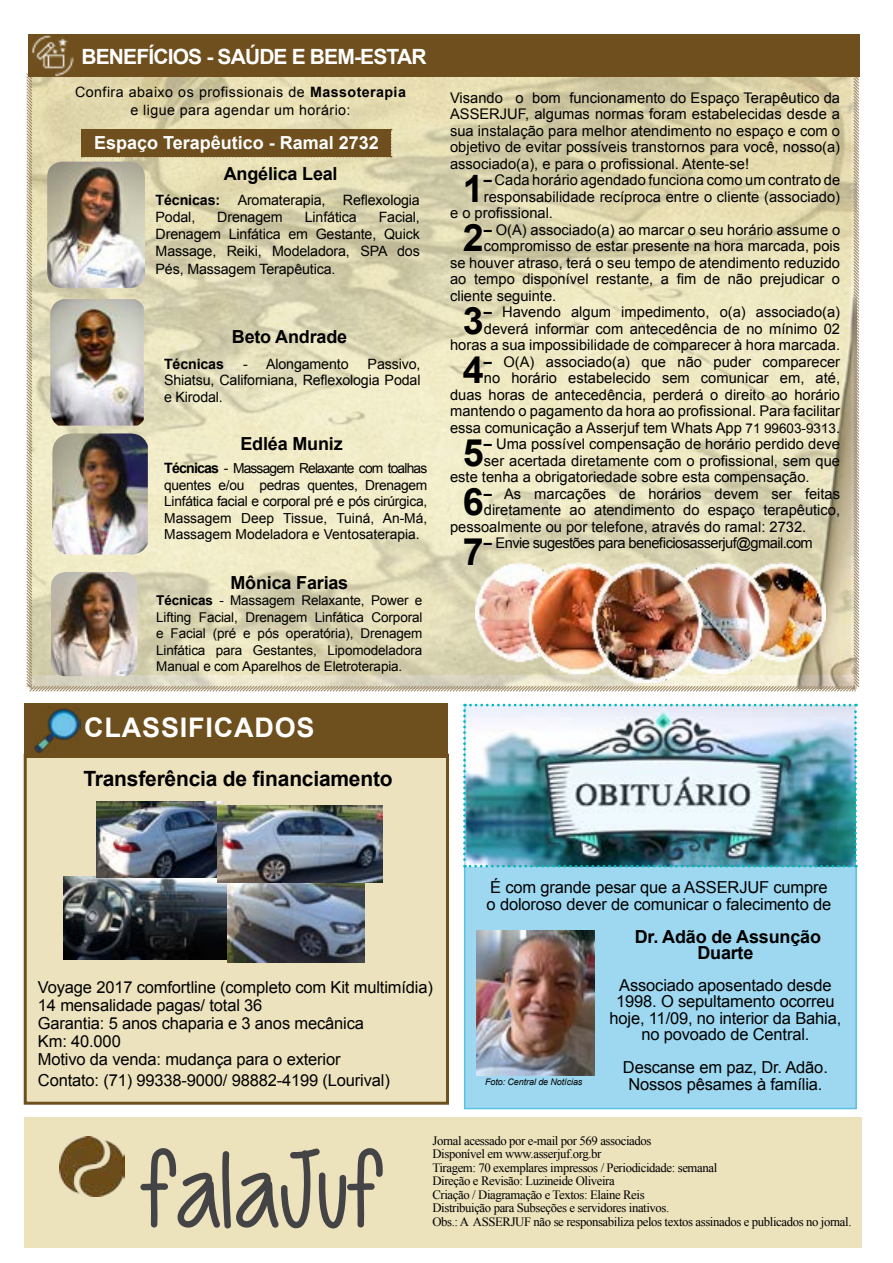
<style>
.page{position:relative;width:893px;height:1263px;background:#fff}
.page>*{position:absolute;margin:0;border:0;box-sizing:border-box;transform-origin:0 0}
.t1{font:108px "Cutie Patootie";letter-spacing:-.01em;color:#444446}
.t2{font:700 37.8px "Arial";color:#000}
.t3{font:700 27px "Arial";letter-spacing:.03em;color:#fff}
.t4{font:700 21px "Arial";letter-spacing:-.01em;color:#000}
.t5{font:700 21px "Arial";letter-spacing:-.04em;color:#fff}
.t6{font:700 18px/15.8px "Arial";letter-spacing:-.01em;color:#000;text-align:center}
.t7{font:700 18px "Arial";color:#fff}
.t8{font:16.5px/16.5px "Arial";letter-spacing:-.01em;color:#000}
.t9{font:14.7px/16.5px "Arial";color:#000;text-align:right}
.t10{font:14.7px "Arial";letter-spacing:-.04em;color:#000}
.t11{font:14.25px/17.2px "Arial";letter-spacing:-.01em;color:#000;text-align:justify}
.t12{font:14.25px/18px "Arial";letter-spacing:.03em;color:#000;text-align:center}
.t13{font:700 14.25px "Arial";letter-spacing:-.01em;color:#000}
.t14{font:13.8px/16.5px "Arial";color:#000;text-align:justify}
.t15{font:13.5px/16.5px "Arial";letter-spacing:-.01em;color:#000;text-align:justify}
.t16{font:12.75px/13.5px "Times New Roman";letter-spacing:-.03em;color:#000}
.t17{font:italic 9px "Arial";letter-spacing:-.01em;color:#000}
.s1{font-weight:700}
.s2{font-weight:700;font-size:14.25px}
.s3{font-size:14.25px}
.s4{font-size:13.5px}
</style>
<div class="page">
<div style="left:464px;top:865px;width:393px;height:244px;background:#9dd8f0;border:2px solid #59c2de"></div>
<div style="left:24px;top:754px;width:425px;height:351px;background:#ece2be;border:3px solid #6e4f1e"></div>
<div style="left:24px;top:703px;width:424px;height:54px;background:#6e4f1e"></div>
<div style="left:24px;top:1117px;width:837px;height:130px;background:#ece2bc"></div>
<img style="left:60px;top:1136px;width:64px;height:61px">
<img style="left:63px;top:877px;width:164px;height:83px">
<img style="left:96px;top:802px;width:128px;height:76px">
<img style="left:227px;top:882px;width:137px;height:80px">
<img style="left:217px;top:806px;width:166px;height:76px">
<img style="left:463px;top:704px;width:394px;height:163px">
<img style="left:34px;top:708px;width:46px;height:45px">
<svg style="left:26px;top:69px;width:834px;height:623px;background:#e1dbb6"></svg>
<div style="left:28px;top:34px;width:831px;height:43px;background:#6e4f1d"></div>
<img style="left:32px;top:35px;width:42px;height:47px">
<div style="left:81px;top:129px;width:311px;height:28px;background:#6e4f1d"></div>
<img style="left:50px;top:299px;width:94px;height:127px">
<img style="left:52px;top:433px;width:96px;height:121px">
<img style="left:47px;top:162px;width:98px;height:126px">
<img style="left:51px;top:572px;width:86px;height:104px">
<img style="left:477px;top:930px;width:118px;height:145px">
<img style="left:475px;top:563px;width:351px;height:119px">
<h3 class="t5" style="left:81px;top:42px;width:347px">BENEFÍCIOS - SAÚDE E BEM-ESTAR</h3>
<p class="t12" style="left:75px;top:83px;width:332px">Confira abaixo os profissionais de <span class="s1">Massoterapia </span>e ligue para agendar um horário:</p>
<p class="t7" style="left:94px;top:130px;width:286px">Espaço Terapêutico - Ramal 2732</p>
<p class="t6" style="left:224px;top:167px;width:115px">Angélica Leal</p>
<p class="t11" style="left:156px;top:191px;width:266px"><span class="s1">Técnicas:</span> Aromaterapia, Reflexologia<br>Podal,</p>
<p class="t11" style="left:217px;top:208px;width:67px">Drenagem</p>
<p class="t11" style="left:305px;top:208px;width:53px">Linfática</p>
<p class="t11" style="left:156px;top:208px;width:266px;text-indent:223px">Facial, Drenagem Linfática em Gestante, Quick Massage, Reiki, Modeladora, SPA dos Pés, Massagem Terapêutica.</p>
<p class="t6" style="left:232px;top:330px;width:117px">Beto Andrade</p>
<p class="t13" style="left:164px;top:354px;width:61px">Técnicas</p>
<p class="t11" style="left:243px;top:355px;width:107px">- Alongamento</p>
<p class="t11" style="left:164px;top:356px;width:258px;line-height:16.5px;text-indent:204px">Passivo, Shiatsu, Californiana, Reflexologia Podal e Kirodal.</p>
<p class="t6" style="left:240px;top:436px;width:104px">Edléa Muniz</p>
<p class="t14" style="left:164px;top:460px;width:265px"><span class="s2">Técnicas</span> <span class="s3">-</span> Massagem Relaxante com toalhas quentes e/ou pedras quentes, Drenagem Linfática facial e corporal pré e pós cirúrgica, Massagem Deep Tissue, Tuiná, An-Má, Massagem Modeladora e Ventosaterapia.</p>
<p class="t6" style="left:230px;top:575px;width:119px">Mônica Farias</p>
<p class="t15" style="left:156px;top:592px;width:268px"><span class="s1">Técnicas</span> - Massagem Relaxante, Power e Lifting Facial, Drenagem Linfática Corporal e Facial (pré e pós operatória), Drenagem Linfática para Gestantes, Lipomodeladora Manual e com Aparelhos de Eletroterapia.</p>
<h3 class="t3" style="left:84px;top:709px;width:232px">CLASSIFICADOS</h3>
<h3 class="t4" style="left:83px;top:765px;width:311px">Transferência de financiamento</h3>
<p class="t9" style="left:450px;top:89px;width:392px;text-align:justify">Visando o bom funcionamento do Espaço Terapêutico da ASSERJUF, algumas normas foram estabelecidas desde a sua instalação para melhor atendimento no espaço e com o objetivo de evitar possíveis transtornos para você, nosso(a) associado(a), e para o profissional. Atente-se!</p>
<h2 class="t2" style="left:463px;top:163px;width:22px">1</h2>
<p class="t9" style="left:484px;top:172px;width:358px"><span class="s1">–</span> Cada horário agendado funciona como um contrato de</p>
<p class="t9" style="left:484px;top:188px;width:358px">responsabilidade recíproca entre o cliente (associado)</p>
<p class="t9" style="left:450px;top:205px;width:104px">e o profissional.</p>
<h2 class="t2" style="left:463px;top:213px;width:22px">2</h2>
<p class="t9" style="left:484px;top:221px;width:358px"><span class="s1">–</span> O(A) associado(a) ao marcar o seu horário assume o</p>
<p class="t9" style="left:484px;top:238px;width:358px">compromisso de estar presente na hora marcada, pois</p>
<p class="t9" style="left:450px;top:254px;width:392px">se houver atraso, terá o seu tempo de atendimento reduzido</p>
<p class="t9" style="left:450px;top:271px;width:392px">ao tempo disponível restante, a fim de não prejudicar o</p>
<p class="t9" style="left:450px;top:287px;width:108px">cliente seguinte.</p>
<h2 class="t2" style="left:463px;top:295px;width:22px">3</h2>
<p class="t9" style="left:450px;top:304px;width:392px"><span class="s1">–</span> Havendo algum impedimento, o(a) associado(a) deverá informar com antecedência de no mínimo 02 horas a sua impossibilidade de comparecer à hora marcada.</p>
<h2 class="t2" style="left:463px;top:345px;width:22px">4</h2>
<p class="t9" style="left:450px;top:353px;width:392px"><span class="s1">–</span> O(A) associado(a) que não puder comparecer<br>no horário estabelecido sem comunicar em, até, duas horas de antecedência, perderá o direito ao horário mantendo o pagamento da hora ao profissional. Para facilitar essa comunicação a Asserjuf tem Whats App <span class="s4">71 99603-9313</span>.</p>
<h2 class="t2" style="left:463px;top:427px;width:22px">5</h2>
<p class="t9" style="left:484px;top:436px;width:358px"><span class="s1">–</span> Uma possível compensação de horário perdido deve</p>
<p class="t9" style="left:484px;top:452px;width:358px">ser acertada diretamente com o profissional, sem que</p>
<p class="t9" style="left:450px;top:469px;width:361px">este tenha a obrigatoriedade sobre esta compensação.</p>
<h2 class="t2" style="left:463px;top:477px;width:22px">6</h2>
<p class="t9" style="left:484px;top:485px;width:358px"><span class="s1">–</span> As marcações de horários devem ser feitas</p>
<p class="t9" style="left:484px;top:502px;width:358px">diretamente ao atendimento do espaço terapêutico,</p>
<p class="t9" style="left:450px;top:518px;width:358px">pessoalmente ou por telefone, através do ramal: 2732.</p>
<h2 class="t2" style="left:463px;top:526px;width:22px">7</h2>
<p class="t10" style="left:484px;top:533px;width:331px"><span class="s1">–</span> Envie sugestões para beneficiosasserjuf@gmail.com</p>
<p class="t8" style="left:38px;top:978px;width:396px;line-height:18px">Voyage 2017 comfortline (completo com Kit multimídia)<br>14 mensalidade pagas/ total 36<br>Garantia: 5 anos chaparia e 3 anos mecânica<br>Km: 40.000<br>Motivo da venda: mudança para o exterior</p>
<p class="t8" style="left:38px;top:1072px;width:353px">Contato: (71) 99338-9000/ 98882-4199 (Lourival)</p>
<p class="t8" style="left:487px;top:879px;width:346px">É com grande pesar que a ASSERJUF cumpre o doloroso dever de comunicar o falecimento de</p>
<p class="t17" style="left:485px;top:1076px;width:99px">Foto: Central de Notícias</p>
<p class="t6" style="left:635px;top:929px;width:188px">Dr. Adão de Assunção<br>Duarte</p>
<p class="t8" style="left:609px;top:977px;width:233px;text-align:center">Associado aposentado desde<br>1998. O sepultamento ocorreu hoje, 11/09, no interior da Bahia, no povoado de Central.</p>
<p class="t8" style="left:623px;top:1059px;width:206px;text-align:center">Descanse em paz, Dr. Adão.<br>Nossos pêsames à família.</p>
<h1 class="t1" style="left:138px;top:1132px;width:244px">falaJuf</h1>
<p class="t16" style="left:432px;top:1133px;width:421px">Jornal acessado por e-mail por 569 associados<br>Disponível em www.asserjuf.org.br<br>Tiragem: 70 exemplares impressos / Periodicidade: semanal<br>Direção e Revisão: Luzineide Oliveira<br>Criação / Diagramação e Textos: Elaine Reis<br>Distribuição para Subseções e servidores inativos.<br>Obs.: A ASSERJUF não se responsabiliza pelos textos assinados e publicados no jornal.</p>
</div>
